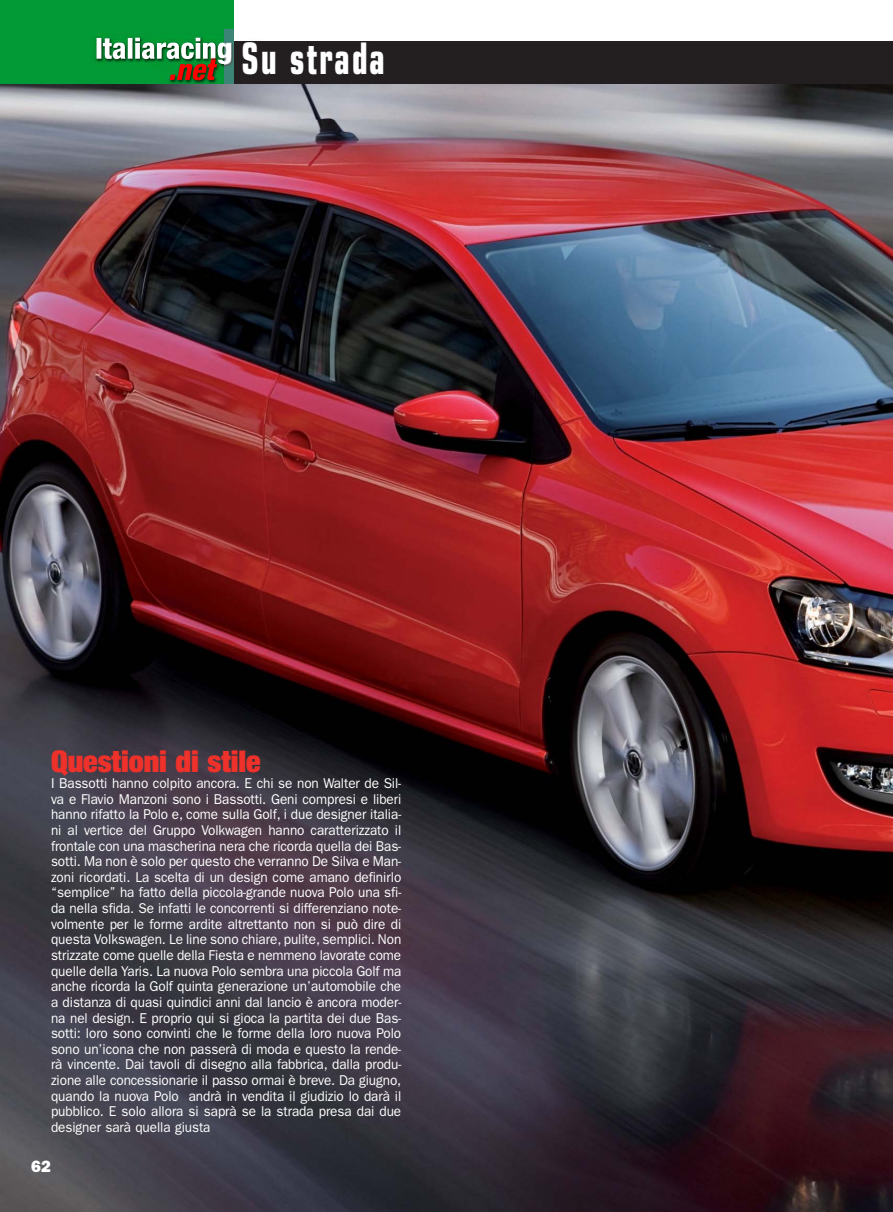
<style>
.page{position:relative;width:893px;height:1212px;background:#fff}
.page>*{position:absolute;margin:0;border:0;box-sizing:border-box;transform-origin:0 0}
.t1{font:700 condensed 43.5px "Eurostile LT Std";letter-spacing:.05em;color:#fff;scale:.8 1}
.t2{font:900 condensed 30px "Helvetica Neue LT Std";color:#ee312a}
.t3{font:16.5px "ITC Franklin Gothic Std Hvy";color:#fff}
.t4{font:14.25px/15.6px "ITC Franklin Gothic Std";letter-spacing:-.005em;color:#fff;text-align:justify;scale:.95 1}
</style>
<div class="page">
<img style="left:0;top:84px;width:893px;height:1128px">
<div style="left:0;top:0;width:234px;height:84px;background:#029a36"></div>
<img style="left:97px;top:38px;width:127px;height:42px">
<img style="left:224px;top:30px;width:669px;height:90px">
<h1 class="t1" style="left:242px;top:42px;width:181px">Su strada</h1>
<h2 class="t2" style="left:51px;top:751px;width:211px">Questioni di stile</h2>
<p class="t4" style="left:51px;top:777px;width:370px">I Bassotti hanno colpito ancora. E chi se non Walter de Sil&shy;va e Flavio Manzoni sono i Bassotti. Geni compresi e liberi hanno rifatto la Polo e, come sulla Golf, i due designer italia&shy;ni al vertice del Gruppo Volkwagen hanno caratterizzato il frontale con una mascherina nera che ricorda quella dei Bas&shy;sotti. Ma non è solo per questo che verranno De Silva e Man&shy;zoni ricordati. La scelta di un design come amano definirlo “semplice” ha fatto della piccola-grande nuova Polo una sfi&shy;da nella sfida. Se infatti le concorrenti si differenziano note&shy;volmente per le forme ardite altrettanto non si può dire di questa Volkswagen. Le line sono chiare, pulite, semplici. Non strizzate come quelle della Fiesta e nemmeno lavorate come quelle della Yaris. La nuova Polo sembra una piccola Golf ma anche ricorda la Golf quinta generazione un’automobile che a distanza di quasi quindici anni dal lancio è ancora moder&shy;na nel design. E proprio qui si gioca la partita dei due Bas&shy;sotti: loro sono convinti che le forme della loro nuova Polo sono un’icona che non passerà di moda e questo la rende&shy;rà vincente. Dai tavoli di disegno alla fabbrica, dalla produ&shy;zione alle concessionarie il passo ormai è breve. Da giugno, quando la nuova Polo andrà in vendita il giudizio lo darà il pubblico. E solo allora si saprà se la strada presa dai due designer sarà quella giusta</p>
<p class="t3" style="left:31px;top:1160px;width:21px">62</p>
</div>
